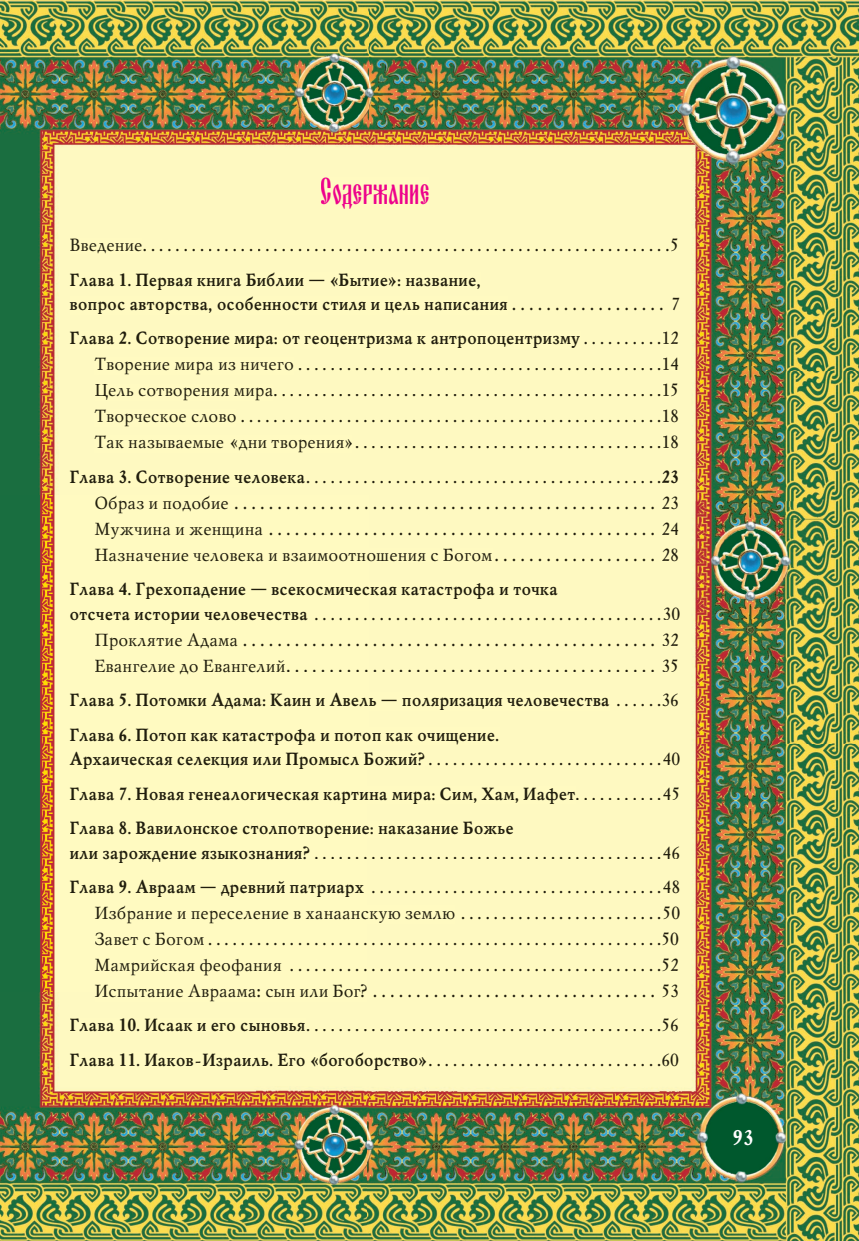
<style>
.page{position:relative;width:859px;height:1241px;background:#fff}
.page>*{position:absolute;margin:0;border:0;box-sizing:border-box;transform-origin:0 0}
.t1{font:38.5px "Blagovest One";color:#ed028c}
.t2{font:700 21px "Mysl";color:#fff}
.t3{font:700 17.5px/34.5px "Mysl";color:#201d0d}
.t4{font:17.5px/25.9px "Mysl";color:#201d0d;text-align:justify}
.s1{font-weight:400}
.s2{font-weight:700}
</style>
<div class="page">
<img style="left:0;top:0;width:858px;height:1240px">
<div style="left:321px;top:178px;width:107px;height:31px;background:#fffac1"></div>
<img style="left:70px;top:239px;width:72px;height:14px">
<img style="left:143px;top:249px;width:525px;height:2px">
<svg style="left:671px;top:238px;width:6px;height:13px"></svg>
<div style="left:70px;top:272px;width:410px;height:17px;background:#fffac1"></div>
<div style="left:70px;top:296px;width:437px;height:18px;background:#fffac1"></div>
<img style="left:507px;top:308px;width:156px;height:2px">
<svg style="left:672px;top:298px;width:7px;height:12px"></svg>
<div style="left:70px;top:332px;width:509px;height:16px;background:#fffac1"></div>
<img style="left:580px;top:342px;width:80px;height:2px">
<img style="left:662px;top:332px;width:16px;height:12px">
<div style="left:95px;top:358px;width:198px;height:16px;background:#fffac1"></div>
<img style="left:294px;top:368px;width:366px;height:2px">
<img style="left:662px;top:358px;width:16px;height:12px">
<div style="left:95px;top:384px;width:177px;height:16px;background:#fffac1"></div>
<img style="left:273px;top:394px;width:387px;height:2px">
<img style="left:662px;top:384px;width:15px;height:12px">
<div style="left:95px;top:410px;width:141px;height:16px;background:#fffac1"></div>
<img style="left:237px;top:420px;width:423px;height:2px">
<img style="left:662px;top:410px;width:15px;height:12px">
<div style="left:95px;top:436px;width:257px;height:16px;background:#fffac1"></div>
<img style="left:354px;top:446px;width:306px;height:2px">
<img style="left:662px;top:436px;width:15px;height:12px">
<div style="left:70px;top:470px;width:235px;height:17px;background:#fffac1"></div>
<img style="left:305px;top:480px;width:355px;height:3px">
<img style="left:662px;top:470px;width:15px;height:13px">
<div style="left:95px;top:495px;width:133px;height:18px;background:#fffac1"></div>
<img style="left:230px;top:506px;width:424px;height:3px">
<img style="left:662px;top:496px;width:15px;height:13px">
<div style="left:95px;top:522px;width:167px;height:16px;background:#fffac1"></div>
<img style="left:265px;top:532px;width:389px;height:3px">
<img style="left:662px;top:522px;width:16px;height:12px">
<div style="left:95px;top:548px;width:397px;height:13px;background:#fffac1"></div>
<img style="left:492px;top:558px;width:162px;height:3px">
<img style="left:662px;top:548px;width:15px;height:13px">
<div style="left:70px;top:582px;width:488px;height:17px;background:#fffac1"></div>
<div style="left:70px;top:611px;width:237px;height:12px;background:#fffac1"></div>
<img style="left:310px;top:617px;width:350px;height:3px">
<img style="left:663px;top:607px;width:16px;height:13px">
<div style="left:95px;top:632px;width:142px;height:18px;background:#fffac1"></div>
<img style="left:239px;top:643px;width:415px;height:3px">
<img style="left:662px;top:633px;width:16px;height:13px">
<div style="left:95px;top:659px;width:189px;height:15px;background:#fffac1"></div>
<img style="left:285px;top:669px;width:369px;height:2px">
<img style="left:662px;top:659px;width:15px;height:12px">
<div style="left:70px;top:692px;width:539px;height:18px;background:#fffac1"></div>
<img style="left:612px;top:703px;width:48px;height:3px">
<img style="left:662px;top:693px;width:15px;height:13px">
<div style="left:70px;top:727px;width:429px;height:17px;background:#fffac1"></div>
<div style="left:70px;top:751px;width:354px;height:18px;background:#fffac1"></div>
<img style="left:425px;top:762px;width:235px;height:3px">
<img style="left:663px;top:752px;width:16px;height:13px">
<div style="left:70px;top:786px;width:505px;height:17px;background:#fffac1"></div>
<img style="left:575px;top:797px;width:85px;height:2px">
<img style="left:663px;top:787px;width:15px;height:12px">
<div style="left:70px;top:821px;width:443px;height:16px;background:#fffac1"></div>
<div style="left:70px;top:845px;width:239px;height:17px;background:#fffac1"></div>
<img style="left:310px;top:856px;width:350px;height:2px">
<img style="left:663px;top:845px;width:16px;height:13px">
<div style="left:70px;top:879px;width:294px;height:17px;background:#fffac1"></div>
<img style="left:367px;top:890px;width:293px;height:3px">
<img style="left:663px;top:880px;width:16px;height:13px">
<div style="left:95px;top:905px;width:359px;height:18px;background:#fffac1"></div>
<img style="left:457px;top:916px;width:203px;height:3px">
<img style="left:663px;top:906px;width:16px;height:13px">
<img style="left:95px;top:932px;width:109px;height:13px">
<img style="left:204px;top:942px;width:456px;height:3px">
<img style="left:662px;top:932px;width:16px;height:13px">
<div style="left:95px;top:958px;width:186px;height:17px;background:#fffac1"></div>
<img style="left:286px;top:968px;width:374px;height:2px">
<img style="left:662px;top:958px;width:16px;height:12px">
<div style="left:95px;top:983px;width:272px;height:17px;background:#fffac1"></div>
<img style="left:369px;top:994px;width:285px;height:2px">
<img style="left:662px;top:984px;width:15px;height:12px">
<div style="left:70px;top:1018px;width:235px;height:13px;background:#fffac1"></div>
<img style="left:305px;top:1028px;width:355px;height:3px">
<img style="left:662px;top:1018px;width:15px;height:13px">
<div style="left:70px;top:1052px;width:356px;height:17px;background:#fffac1"></div>
<img style="left:427px;top:1063px;width:233px;height:2px">
<img style="left:662px;top:1053px;width:16px;height:12px">
<h1 class="t1" style="left:320px;top:171px;width:111px">Содержание</h1>
<p class="t3" style="left:69px;top:228px;width:611px"><span class="s1">Введение</span> .................................................................<span class="s1">5<br></span>Глава 1. Первая книга Библии — «Бытие»: название,</p>
<p class="t3" style="left:69px;top:287px;width:612px">вопрос авторства, особенности стиля и цель написания <span class="s1">. . . . . . . . . . . . . . . . . . 7<br></span>Глава 2. Сотворение мира: от геоцентризма к антропоцентризму . . . . . . . . . .<span class="s1">12</span></p>
<p class="t3" style="left:94px;top:351px;width:586px;line-height:25.9px;text-align:justify"><span class="s1">Творение мира из ничего</span>.............................................<span class="s1">14<br>Цель сотворения мира</span>................................................<span class="s1">15<br>Творческое слово</span>....................................................<span class="s1">18<br>Так называемые «дни творения»</span>......................................<span class="s1">18</span></p>
<p class="t3" style="left:69px;top:459px;width:611px">Глава 3. Сотворение человека............................................23</p>
<p class="t4" style="left:94px;top:491px;width:586px">Образ и подобие................................................. 23<br>Мужчина и женщина............................................. 24<br>Назначение человека и взаимоотношения с Богом. . . . . . . . . . . . . . . . . . . 28</p>
<p class="t3" style="left:69px;top:572px;width:490px">Глава 4. Грехопадение — всекосмическая катастрофа и точка</p>
<p class="t3" style="left:69px;top:596px;width:612px">отсчета истории человечества ...........................................<span class="s1">30</span></p>
<p class="t4" style="left:94px;top:628px;width:586px">Проклятие Адама................................................ 32</p>
<p class="t4" style="left:94px;top:654px;width:586px">Евангелие до Евангелий........................................... 35</p>
<p class="t3" style="left:69px;top:682px;width:611px">Глава 5. Потомки Адама: Каин и Авель — поляризация человечества . . . . . .<span class="s1">36<br></span>Глава 6. Потоп как катастрофа и потоп как очищение.</p>
<p class="t3" style="left:69px;top:741px;width:612px;text-align:justify">Архаическая селекция или Промысл Божий? . . . . . . . . . . . . . . . . . . . . . . . . . . . . .<span class="s1">40<br></span>Глава 7. Новая генеалогическая картина мира: Сим, Хам, Иафет. . . . . . . . . . .<span class="s1">45<br></span>Глава 8. Вавилонское столпотворение: наказание Божье</p>
<p class="t3" style="left:69px;top:835px;width:612px">или зарождение языкознания?...........................................<span class="s1">46<br></span>Глава 9. Авраам — древний патриарх ....................................<span class="s1">48</span></p>
<p class="t4" style="left:94px;top:901px;width:587px">Избрание и переселение в ханаанскую землю <span class="s2">. . . . . . . . . . . . . . . . . . . . . . . . .</span>50<br>Завет сБогом<span class="s2">........................................................</span>50<br>Мамрийская феофания <span class="s2">..............................................</span>52<br>Испытание Авраама: сын или Бог?................................. 53</p>
<p class="t3" style="left:69px;top:1007px;width:611px">Глава10. Исаак и егосыновья............................................<span class="s1">56<br></span>Глава 11. Иаков-Израиль. Его «богоборство». . . . . . . . . . . . . . . . . . . . . . . . . . . . .<span class="s1">60</span></p>
<p class="t2" style="left:732px;top:1124px;width:23px">93</p>
</div>
